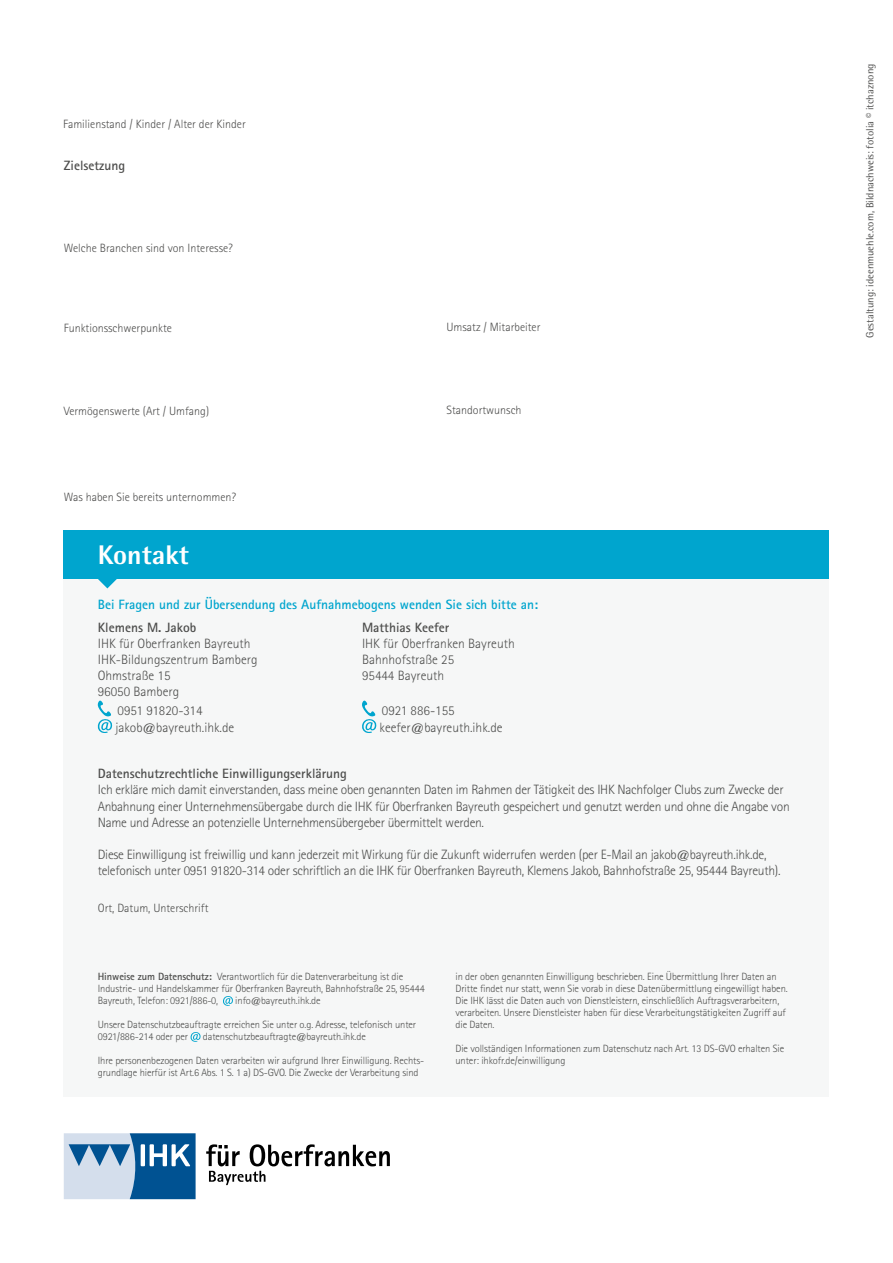
<style>
.page{position:relative;width:893px;height:1263px;background:#fff}
.page>*{position:absolute;margin:0;border:0;box-sizing:border-box;transform-origin:0 0}
.t1{font:800 27px "Rotis Semi Sans";color:#fff}
.t2{font:300 13.5px/16.2px "Rotis Sans Serif";letter-spacing:-.02em;color:#4d4d4c}
.t3{font:300 13.5px/16.2px "Rotis Sans Serif";color:#4d4d4c}
.t4{font:700 13.5px "Rotis Sans Serif";color:#4d4d4c}
.t5{font:700 13.5px "Rotis Sans Serif";color:#00a5ce}
.t6{font:300 12px "Rotis Sans Serif";color:#4d4d4c}
.t7{font:300 10.5px/12px "Rotis Sans Serif";letter-spacing:-.01em;color:#4d4d4c}
.t8{font:10.5px "Rotis Semi Sans";color:#4d4d4c}
.s1{font-weight:700}
</style>
<div class="page">
<div style="left:64px;top:563px;width:765px;height:534px;background:#f6f7f7"></div>
<div style="left:64px;top:530px;width:765px;height:49px;background:#00a5ce"></div>
<svg style="left:98px;top:579px;width:19px;height:9px"></svg>
<svg style="left:64px;top:1133px;width:132px;height:66px"></svg>
<svg style="left:206px;top:1144px;width:184px;height:41px"></svg>
<svg style="left:223px;top:996px;width:10px;height:10px"></svg>
<svg style="left:190px;top:1032px;width:11px;height:10px"></svg>
<svg style="left:362px;top:700px;width:15px;height:33px"></svg>
<svg style="left:97px;top:700px;width:16px;height:33px"></svg>
<p class="t6" style="left:63px;top:117px;width:184px">Familienstand / Kinder / Alter der Kinder</p>
<p class="t4" style="left:64px;top:157px;width:63px">Zielsetzung</p>
<p class="t6" style="left:64px;top:241px;width:171px">Welche Branchen sind von Interesse?</p>
<p class="t6" style="left:64px;top:321px;width:110px">Funktionsschwerpunkte</p>
<p class="t6" style="left:446px;top:320px;width:96px">Umsatz / Mitarbeiter</p>
<p class="t6" style="left:64px;top:404px;width:147px">Vermögenswerte (Art / Umfang)</p>
<p class="t6" style="left:446px;top:403px;width:77px">Standortwunsch</p>
<p class="t6" style="left:64px;top:490px;width:174px">Was haben Sie bereits unternommen?</p>
<h1 class="t1" style="left:98px;top:537px;width:93px">Kontakt</h1>
<p class="t5" style="left:98px;top:596px;width:442px">Bei Fragen und zur Übersendung des Aufnahmebogens wenden Sie sich bitte an:</p>
<p class="t4" style="left:98px;top:618px;width:100px">Klemens M. Jakob</p>
<p class="t3" style="left:98px;top:635px;width:161px">IHK für Oberfranken Bayreuth<br>IHK-Bildungszentrum Bamberg<br>Ohmstraße 15<br>96050 Bamberg</p>
<p class="t3" style="left:115px;top:702px;width:120px;line-height:16.6px">0951 91820-314 jakob@bayreuth.ihk.de</p>
<p class="t4" style="left:362px;top:618px;width:89px">Matthias Keefer</p>
<p class="t3" style="left:362px;top:635px;width:154px">IHK für Oberfranken Bayreuth<br>Bahnhofstraße 25<br>95444 Bayreuth</p>
<p class="t3" style="left:380px;top:702px;width:124px;line-height:16.6px">0921 886-155 keefer@bayreuth.ihk.de</p>
<p class="t4" style="left:98px;top:765px;width:251px">Datenschutzrechtliche Einwilligungserklärung</p>
<p class="t2" style="left:98px;top:782px;width:693px">Ich erkläre mich damit einverstanden, dass meine oben genannten Daten im Rahmen der Tätigkeit des IHK Nachfolger Clubs zum Zwecke der<br>Anbahnung einer Unternehmensübergabe durch die IHK für Oberfranken Bayreuth gespeichert und genutzt werden und ohne die Angabe von<br>Name und Adresse an potenzielle Unternehmensübergeber übermittelt werden.</p>
<p class="t2" style="left:98px;top:846px;width:684px">Diese Einwilligung ist freiwillig und kann jederzeit mit Wirkung für die Zukunft widerrufen werden (per E-Mail an jakob@bayreuth.ihk.de, telefonisch unter 0951 91820-314 oder schriftlich an die IHK für Oberfranken Bayreuth, Klemens Jakob, Bahnhofstraße 25, 95444 Bayreuth).</p>
<p class="t6" style="left:98px;top:901px;width:112px">Ort, Datum, Unterschrift</p>
<p class="t7" style="left:98px;top:971px;width:328px"><span class="s1">Hinweise zum Datenschutz:</span> Verantwortlich für die Datenverarbeitung ist die<br>Industrie- und Handelskammer für Oberfranken Bayreuth, Bahnhofstraße 25, 95444<br>Bayreuth, Telefon: 0921/886-0,</p>
<p class="t7" style="left:235px;top:995px;width:87px">info@bayreuth.ihk.de</p>
<p class="t7" style="left:98px;top:1019px;width:320px">Unsere Datenschutzbeauftragte erreichen Sie unter o.g. Adresse, telefonisch unter<br>0921/886-214 oder per</p>
<p class="t7" style="left:203px;top:1031px;width:164px">datenschutzbeauftragte@bayreuth.ihk.de</p>
<p class="t7" style="left:98px;top:1055px;width:328px">Ihre personenbezogenen Daten verarbeiten wir aufgrund Ihrer Einwilligung. Rechts&shy;grundlage hierfür ist Art.6 Abs. 1 S. 1 a) DS-GVO. Die Zwecke der Verarbeitung sind</p>
<p class="t7" style="left:455px;top:970px;width:334px">in der oben genannten Einwilligung beschrieben. Eine Übermittlung Ihrer Daten an Dritte findet nur statt, wenn Sie vorab in diese Datenübermittlung eingewilligt haben.<br>Die IHK lässt die Daten auch von Dienstleistern, einschließlich Auftragsverarbeitern, verarbeiten. Unsere Dienstleister haben für diese Verarbeitungstätigkeiten Zugriff auf die Daten.</p>
<p class="t7" style="left:455px;top:1042px;width:330px">Die vollständigen Informationen zum Datenschutz nach Art. 13 DS-GVO erhalten Sie unter: ihkofr.de/einwilligung</p>
<p class="t8" style="left:864px;top:338px;width:276px;rotate:-90deg">Gestaltung: ideenmuehle.com, Bildnachweis: fotolia © itchaznong</p>
</div>
